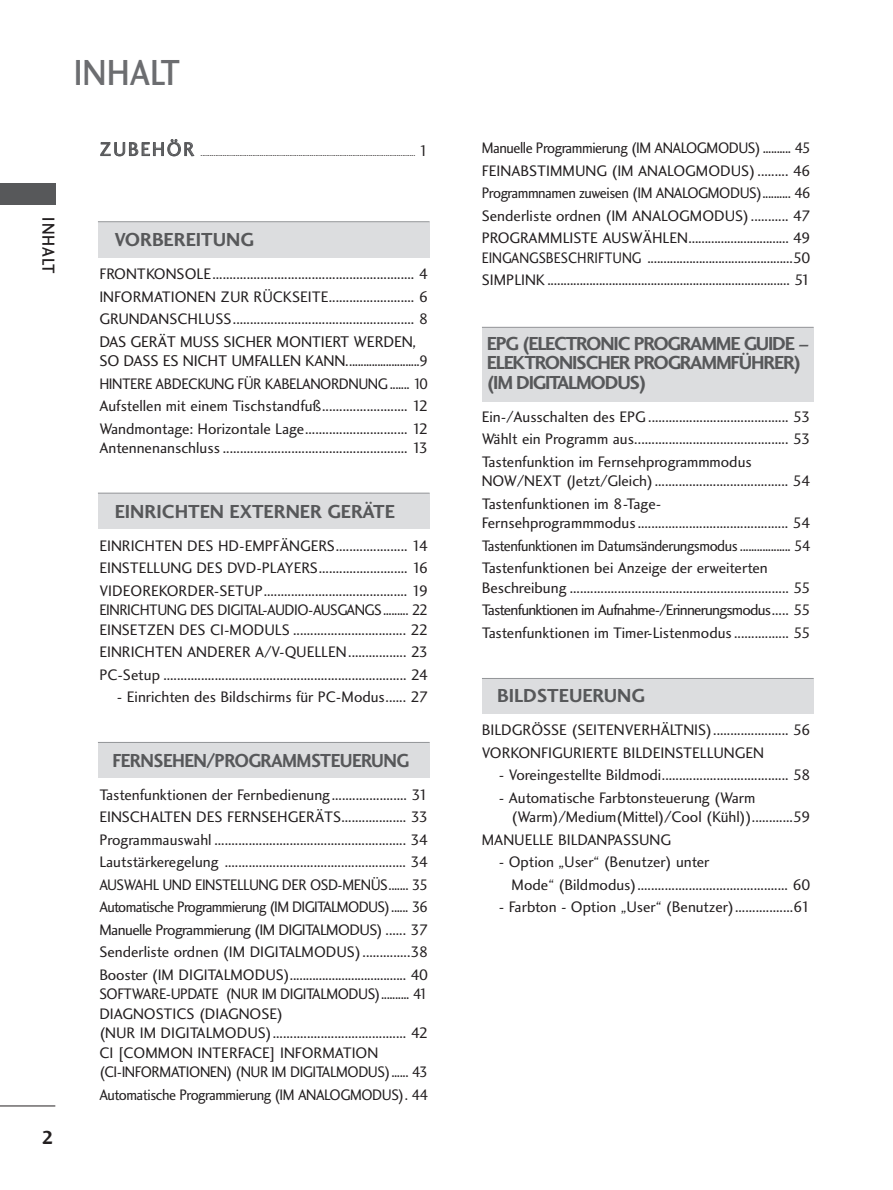
<style>
.page{position:relative;width:893px;height:1190px;background:#fff}
.page>*{position:absolute;margin:0;border:0;box-sizing:border-box;transform-origin:0 0}
.t1{font:37.5px "Charlotte Sans Medium Plain";color:#6c6d70;scale:.9 1}
.t2{font:19.5px/19.5px "Charlotte Sans Bold Plain";letter-spacing:-.05em;color:#57585a}
.t3{font:19.5px "Charlotte Sans Bold Plain";color:#57585a}
.t4{font:19.5px "Charlotte Sans Bold Plain";letter-spacing:-.03em;color:#57585a;scale:.95 1}
.t5{font:19.5px "Charlotte Sans Bold Plain";color:#231f20}
.t6{font:18px "Charlotte Sans Medium Plain";letter-spacing:.06em;color:#231f20;scale:.9 1}
.t7{font:16.05px/19.5px "Charlotte Sans Book Plain";letter-spacing:-.01em;color:#231f20}
.t8{font:15.75px/22.5px "Charlotte Sans Book Plain";color:#231f20;text-align:justify}
.t9{font:15.75px/22.5px "Charlotte Sans Book Plain";color:#231f20;text-align:justify;scale:.95 1}
.t10{font:15.75px/19.5px "Charlotte Sans Book Plain";letter-spacing:-.03em;color:#231f20;scale:.95 1}
.t11{font:15.75px/22.5px "Charlotte Sans Book Plain";color:#231f20;scale:.9 1}
.t12{font:9px "Charlotte Sans Book Plain";color:#231f20}
.s1{font-size:19.5px;color:#57585a}
.s2{font-size:16.05px}
.s3{font-size:15.75px}
</style>
<div class="page">
<hr style="left:0;top:1105px;width:55px;height:1px;background:#231f20">
<div style="left:98px;top:222px;width:331px;height:35px;background:#dcdddf"></div>
<div style="left:98px;top:493px;width:331px;height:35px;background:#dcdddf"></div>
<hr style="left:98px;top:493px;width:331px;height:1px;background:#939598">
<div style="left:98px;top:742px;width:331px;height:36px;background:#dcdddf"></div>
<hr style="left:98px;top:742px;width:331px;height:1px;background:#939598">
<div style="left:482px;top:678px;width:331px;height:36px;background:#dcdddf"></div>
<hr style="left:482px;top:678px;width:331px;height:1px;background:#939598">
<hr style="left:98px;top:221px;width:331px;height:1px;background:#939598">
<div style="left:0;top:183px;width:55px;height:21px;background:#57585a"></div>
<div style="left:482px;top:327px;width:331px;height:75px;background:#dcdddf"></div>
<hr style="left:482px;top:327px;width:331px;height:1px;background:#939598">
<h1 class="t1" style="left:74px;top:59px;width:120px">INHALT</h1>
<p class="t12" style="left:100px;top:149px;width:330px"><span class="s1">ZUBEHÖR</span> .................................................................................................................... <span class="s2">1</span></p>
<p class="t6" style="left:55px;top:217px;width:64px;rotate:90deg">INHALT</p>
<p class="t5" style="left:42px;top:1129px;width:13px">2</p>
<p class="t3" style="left:115px;top:232px;width:140px">VORBEREITUNG</p>
<p class="t8" style="left:99px;top:264px;width:330px">FRONTKONSOLE........................................................... 4<br>INFORMATIONEN ZUR RÜCKSEITE......................... 6<br>GRUNDANSCHLUSS..................................................... 8</p>
<p class="t7" style="left:99px;top:333px;width:330px">DAS GERÄT MUSS SICHER MONTIERT WERDEN,<br>SO DASS ES NICHT UMFALLEN KANN.<span class="s3">.........................9</span></p>
<p class="t9" style="left:99px;top:374px;width:348px">HINTERE ABDECKUNG FÜR KABELANORDNUNG ....... 10<br>Aufstellen mit einem Tischstandfuß......................... 12<br>Wandmontage: Horizontale Lage.............................. 12</p>
<p class="t8" style="left:99px;top:438px;width:330px">Antennenanschluss ...................................................... 13</p>
<p class="t3" style="left:115px;top:503px;width:281px">EINRICHTEN EXTERNER GERÄTE</p>
<p class="t8" style="left:99px;top:536px;width:330px">EINRICHTEN DES HD-EMPFÄNGERS..................... 14<br>EINSTELLUNG DES DVD-PLAYERS.......................... 16<br>VIDEOREKORDER-SETUP.......................................... 19</p>
<p class="t10" style="left:99px;top:602px;width:348px">EINRICHTUNG DES DIGITAL-AUDIO-AUSGANGS......... 22<br>EINSETZEN DES CI-MODULS ................................. 22</p>
<p class="t8" style="left:99px;top:642px;width:330px">EINRICHTEN ANDERER A/V-QUELLEN................. 23<br>PC-Setup ....................................................................... 24</p>
<p class="t8" style="left:117px;top:687px;width:313px">- Einrichten des Bildschirms für PC-Modus...... 27</p>
<p class="t4" style="left:112px;top:752px;width:314px">FERNSEHEN/PROGRAMMSTEUERUNG</p>
<p class="t8" style="left:99px;top:785px;width:330px">Tastenfunktionen der Fernbedienung...................... 31<br>EINSCHALTEN DES FERNSEHGERÄTS................... 33<br>Programmauswahl ........................................................ 34<br>Lautstärkeregelung ..................................................... 34<br>AUSWAHL UND EINSTELLUNG DER OSD-MENÜS....... 35<br>Automatische Programmierung (IM DIGITALMODUS)...... 36<br>Manuelle Programmierung (IM DIGITALMODUS) ...... 37<br>Senderliste ordnen (IM DIGITALMODUS)..............38<br>Booster (IM DIGITALMODUS).................................... 40</p>
<p class="t10" style="left:99px;top:985px;width:348px">SOFTWARE-UPDATE (NUR IM DIGITALMODUS).......... 41<br>DIAGNOSTICS (DIAGNOSE)<br>(NUR IM DIGITALMODUS)....................................... 42<br>CI [COMMON INTERFACE] INFORMATION (CI-INFORMATIONEN) (NUR IM DIGITALMODUS)...... 43</p>
<p class="t10" style="left:99px;top:1086px;width:348px">Automatische Programmierung (IM ANALOGMODUS). 44</p>
<p class="t9" style="left:482px;top:138px;width:348px">Manuelle Programmierung (IM ANALOGMODUS) .......... 45<br>FEINABSTIMMUNG (IM ANALOGMODUS) ......... 46<br>Programmnamen zuweisen (IM ANALOGMODUS).......... 46<br>Senderliste ordnen (IM ANALOGMODUS)........... 47<br>PROGRAMMLISTE AUSWÄHLEN............................... 49</p>
<p class="t11" style="left:482px;top:247px;width:367px">EINGANGSBESCHRIFTUNG .............................................50<br>SIMPLINK ........................................................................... 51</p>
<p class="t2" style="left:487px;top:335px;width:324px">EPG (ELECTRONIC PROGRAMME GUIDE –<br>ELEKTRONISCHER PROGRAMMFÜHRER) (IM DIGITALMODUS)</p>
<p class="t8" style="left:482px;top:407px;width:330px">Ein-/Ausschalten des EPG ......................................... 53<br>Wählt ein Programm aus............................................. 53<br>Tastenfunktion im Fernsehprogrammmodus</p>
<p class="t8" style="left:482px;top:471px;width:330px">NOW/NEXT (Jetzt/Gleich)....................................... 54<br>Tastenfunktionen im 8-Tage-</p>
<p class="t8" style="left:482px;top:513px;width:330px">Fernsehprogrammmodus............................................ 54<br>Tastenfunktionen im Datumsänderungsmodus .................. 54<br>Tastenfunktionen bei Anzeige der erweiterten</p>
<p class="t8" style="left:482px;top:577px;width:330px">Beschreibung ................................................................ 55<br>Tastenfunktionen im Aufnahme-/Erinnerungsmodus..... 55<br>Tastenfunktionen im Timer-Listenmodus ................ 55</p>
<p class="t3" style="left:497px;top:688px;width:149px">BILDSTEUERUNG</p>
<p class="t8" style="left:482px;top:720px;width:330px">BILDGRÖSSE (SEITENVERHÄLTNIS)...................... 56<br>VORKONFIGURIERTE BILDEINSTELLUNGEN</p>
<p class="t8" style="left:499px;top:765px;width:313px">- Voreingestellte Bildmodi..................................... 58</p>
<p class="t8" style="left:511px;top:789px;width:301px;line-height:19.5px;text-indent:-13px">- Automatische Farbtonsteuerung (Warm (Warm)/Medium(Mittel)/Cool (Kühl))............59</p>
<p class="t8" style="left:482px;top:829px;width:191px">MANUELLE BILDANPASSUNG</p>
<p class="t8" style="left:511px;top:852px;width:301px;text-indent:-13px">- Option „User“ (Benutzer) unter<br>Mode“ (Bildmodus)............................................ 60</p>
<p class="t8" style="left:499px;top:897px;width:313px">- Farbton - Option „User“ (Benutzer).................61</p>
</div>
